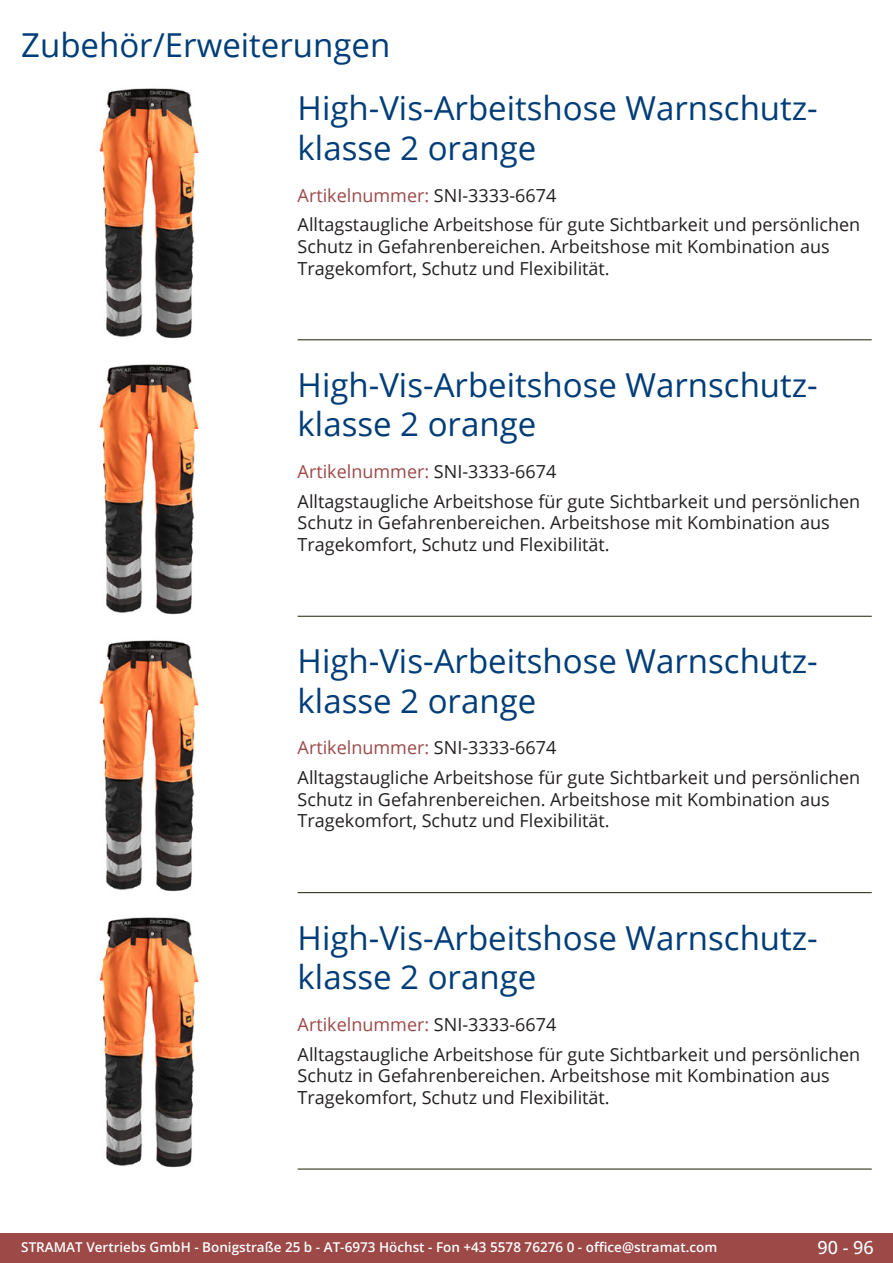
<style>
.page{position:relative;width:893px;height:1263px;background:#fff}
.page>*{position:absolute;margin:0;border:0;box-sizing:border-box;transform-origin:0 0}
.Produkttitel{font:33px/39.6px "Open Sans";color:#003d78}
.RastTitel{font:33px "Open Sans";color:#003d78}
.Beschreibung_Text{font:18px/21.6px "Open Sans";color:#231f20}
.TechDaten_Überschrif{font:18px "Open Sans";color:#9c4948}
.t1{font:500 18px "Open Sans";color:#fff}
.t2{font:600 13.5px "Open Sans";color:#fff}
.s1{color:#231f20}
</style>
<div class="page">
<div style="left:0;top:1233px;width:893px;height:30px;background:#9c4948"></div>
<hr style="left:298px;top:340px;width:574px;height:1px;background:#201d08">
<hr style="left:298px;top:616px;width:574px;height:1px;background:#201d08">
<hr style="left:298px;top:892px;width:574px;height:1px;background:#201d08">
<hr style="left:298px;top:1169px;width:574px;height:1px;background:#201d08">
<img style="left:99px;top:88px;width:100px;height:251px">
<img style="left:99px;top:364px;width:100px;height:251px">
<img style="left:99px;top:640px;width:100px;height:252px">
<img style="left:99px;top:917px;width:100px;height:251px">
<p class="RastTitel" style="left:21px;top:22px;width:370px">Zubehör/Erweiterungen</p>
<p class="Produkttitel" style="left:298px;top:88px;width:519px">High-Vis-Arbeitshose Warnschutz&shy;klasse 2 orange</p>
<p class="TechDaten_Überschrif" style="left:298px;top:183px;width:260px">Artikelnummer: <span class="s1">SNI-3333-6674</span></p>
<p class="Beschreibung_Text" style="left:298px;top:214px;width:564px">Alltagstaugliche Arbeitshose fü r gute Sichtbarkeit und persönlichen<br>Schutz in Gefahrenbereichen. Arbeitshose mit Kombination aus<br>Tragekomfort, Schutz und Flexibilität.</p>
<p class="Produkttitel" style="left:298px;top:364px;width:519px">High-Vis-Arbeitshose Warnschutz&shy;klasse 2 orange</p>
<p class="TechDaten_Überschrif" style="left:298px;top:459px;width:260px">Artikelnummer: <span class="s1">SNI-3333-6674</span></p>
<p class="Beschreibung_Text" style="left:298px;top:490px;width:564px">Alltagstaugliche Arbeitshose fü r gute Sichtbarkeit und persönlichen<br>Schutz in Gefahrenbereichen. Arbeitshose mit Kombination aus<br>Tragekomfort, Schutz und Flexibilität.</p>
<p class="Produkttitel" style="left:298px;top:640px;width:519px">High-Vis-Arbeitshose Warnschutz&shy;klasse 2 orange</p>
<p class="TechDaten_Überschrif" style="left:298px;top:735px;width:260px">Artikelnummer: <span class="s1">SNI-3333-6674</span></p>
<p class="Beschreibung_Text" style="left:298px;top:766px;width:564px">Alltagstaugliche Arbeitshose fü r gute Sichtbarkeit und persönlichen<br>Schutz in Gefahrenbereichen. Arbeitshose mit Kombination aus<br>Tragekomfort, Schutz und Flexibilität.</p>
<p class="Produkttitel" style="left:298px;top:917px;width:519px">High-Vis-Arbeitshose Warnschutz&shy;klasse 2 orange</p>
<p class="TechDaten_Überschrif" style="left:298px;top:1012px;width:260px">Artikelnummer: <span class="s1">SNI-3333-6674</span></p>
<p class="Beschreibung_Text" style="left:298px;top:1043px;width:564px">Alltagstaugliche Arbeitshose fü r gute Sichtbarkeit und persönlichen<br>Schutz in Gefahrenbereichen. Arbeitshose mit Kombination aus<br>Tragekomfort, Schutz und Flexibilität.</p>
<p class="t2" style="left:21px;top:1238px;width:698px">STRAMAT Vertriebs GmbH - Bonigstraße 25 b - AT-6973 Höchst - Fon +43 5578 76276 0 - office@stramat.com</p>
<p class="t1" style="left:817px;top:1234px;width:58px">90 - 96</p>
</div>
